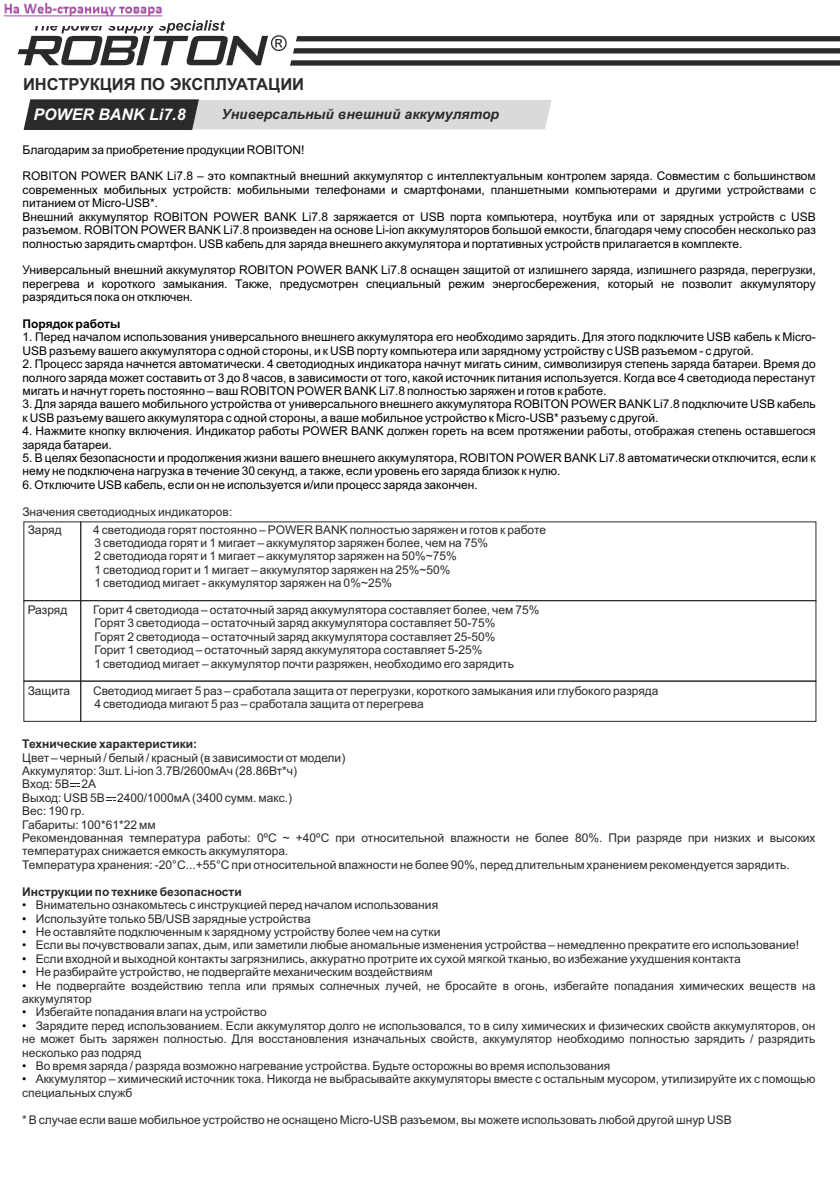
<style>
.page{position:relative;width:840px;height:1191px;background:#fff}
.page>*{position:absolute;margin:0;border:0;box-sizing:border-box;transform-origin:0 0}
.t1{font:700 16.6px "Arial";color:#2b2a29}
.t2{font:italic 700 16px "Arial";color:#fefefe}
.t3{font:italic 700 14px "Arial";color:#2b2a29}
.t4{font:12px/13.4px "Arial";color:#2b2a29}
.t5{font:12px/13.4px "Arial";color:#000}
.t6{font:700 12px "Arial";color:#2b2a29}
.t7{font:700 12px "Arial";color:#000}
.s1{color:#000}
</style>
<div class="page">
<svg style="left:23px;top:99px;width:528px;height:31px;background:#a3a4a3"></svg>
<svg style="left:18px;top:20px;width:821px;height:46px"></svg>
<div style="left:24px;top:681px;width:57px;height:40px;border:1px solid #2b2a29"></div>
<div style="left:80px;top:600px;width:735px;height:81px;border:1px solid #2b2a29"></div>
<div style="left:80px;top:681px;width:735px;height:40px;border:1px solid #2b2a29"></div>
<svg style="left:70px;top:783px;width:9px;height:4px"></svg>
<img style="left:3px;top:2px;width:164px;height:23px">
<h1 class="t1" style="left:23px;top:78px;width:282px">ИНСТРУКЦИЯ ПО ЭКСПЛУАТАЦИИ</h1>
<h2 class="t2" style="left:33px;top:109px;width:154px">POWER BANK Li7.8</h2>
<p class="t3" style="left:221px;top:108px;width:279px">Универсальный внешний аккумулятор</p>
<p class="t5" style="left:23px;top:144px;width:283px">Благодарим за приобретение продукции ROBITON!</p>
<p class="t5" style="left:23px;top:171px;width:794px">ROBITON POWER BANK Li7.8 – это компактный внешний аккумулятор с интеллектуальным контролем заряда. Совместим с большинством современных мобильных устройств: мобильными телефонами и смартфонами, планшетными компьютерами и другими устройствами с питанием от Micro-USB*.<br>Внешний аккумулятор ROBITON POWER BANK Li7.8 заряжается от USB порта компьютера, ноутбука или от зарядных устройств с USB разъемом. ROBITON POWER BANK Li7.8 произведен на основе Li-ion аккумуляторов большой емкости, благодаря чему способен несколько раз полностью зарядить смартфон. USB кабель для заряда внешнего аккумулятора и портативных устройств прилагается в комплекте.</p>
<p class="t5" style="left:22px;top:264px;width:794px;text-align:justify">Универсальный внешний аккумулятор ROBITON POWER BANK Li7.8 оснащен защитой от излишнего заряда, излишнего разряда, перегрузки, перегрева и короткого замыкания. Также, предусмотрен специальный режим энергосбережения, который не позволит аккумулятору разрядиться пока он отключен.</p>
<p class="t7" style="left:22px;top:319px;width:99px">Порядок работы</p>
<p class="t5" style="left:22px;top:331px;width:794px">1. Перед началом использования универсального внешнего аккумулятора его необходимо зарядить. Для этого подключите USB кабель к Micro-<br>USB разъему вашего аккумулятора с одной стороны, и к USB порту компьютера или зарядному устройству с USB разъемом - с другой.</p>
<p class="t5" style="left:22px;top:358px;width:794px;text-align:justify">2. Процесс заряда начнется автоматически. 4 светодиодных индикатора начнут мигать синим, символизируя степень заряда батареи. Время до полного заряда может составить от 3 до 8 часов, в зависимости от того, какой источник питания используется. Когда все 4 светодиода перестанут мигать и начнут гореть постоянно – ваш ROBITON POWER BANK Li7.8 полностью заряжен и готов к работе.</p>
<p class="t5" style="left:22px;top:398px;width:794px">3. Для заряда вашего мобильного устройства от универсального внешнего аккумулятора ROBITON POWER BANK Li7.8 подключите USB кабель к USB разъему вашего аккумулятора с одной стороны, а ваше мобильное устройство к Micro-USB* разъему с другой.</p>
<p class="t5" style="left:22px;top:425px;width:794px">4. Нажмите кнопку включения. Индикатор работы POWER BANK должен гореть на всем протяжении работы, отображая степень оставшегося заряда батареи.</p>
<p class="t5" style="left:22px;top:452px;width:794px">5. В целях безопасности и продолжения жизни вашего внешнего аккумулятора, ROBITON POWER BANK Li7.8 автоматически отключится, если к нему не подключена нагрузка в течение 30 секунд, а также, если уровень его заряда близок к нулю.</p>
<p class="t5" style="left:22px;top:479px;width:456px">6. Отключите USB кабель, если он не используется и/или процесс заряда закончен.</p>
<p class="t4" style="left:28px;top:504px;width:206px;line-height:17.8px;text-indent:-5px">Значения светодиодных индикаторов:<br>Заряд</p>
<p class="t4" style="left:93px;top:524px;width:454px">4 светодиода горят постоянно – POWER BANK полностью заряжен и готов к работе 3 светодиода горят и 1 мигает – аккумулятор заряжен более, чем на 75%<br>2 светодиода горят и 1 мигает – аккумулятор заряжен на 50%~75%<br>1 светодиод горит и 1 мигает – аккумулятор заряжен на 25%~50%<br>1 светодиод мигает - аккумулятор заряжен на 0%~25%</p>
<p class="t4" style="left:28px;top:604px;width:41px">Разряд</p>
<p class="t4" style="left:93px;top:604px;width:447px">Горит 4 светодиода – остаточный заряд аккумулятора составляет более, чем 75% Горят 3 светодиода – остаточный заряд аккумулятора составляет 50-75%<br>Горят 2 светодиода – остаточный заряд аккумулятора составляет 25-50%<br>Горит 1 светодиод – остаточный заряд аккумулятора составляет 5-25%<br>1 светодиод мигает – аккумулятор почти разряжен, необходимо его зарядить</p>
<p class="t4" style="left:28px;top:684px;width:44px">Защита</p>
<p class="t4" style="left:93px;top:684px;width:566px">Светодиод мигает 5 раз – сработала защита от перегрузки, короткого замыкания или глубокого разряда<br>4 светодиода мигают 5 раз – сработала защита от перегрева</p>
<p class="t6" style="left:22px;top:739px;width:176px">Технические характеристики:</p>
<p class="t4" style="left:22px;top:751px;width:794px">Цвет – черный / белый / красный (в зависимости от модели)<br>Аккумулятор: 3шт. Li-ion 3.7В/2600мАч (28.86Вт*ч)<br>Вход: 5В 2А<br>Выход: USB 5В 2400/1000мА (3400 сумм. макс.)<br>Вес: 190 гр.<br>Габариты: 100*61*22 мм<br>Рекомендованная температура работы: 0ºС ~ +40ºС при относительной влажности не более 80%. При разряде при низких и высоких температурах снижается емкость аккумулятора.<br>Температура хранения: -20°С...+55°С при относительной влажности не более 90%, перед длительным хранением рекомендуется зарядить.</p>
<p class="t6" style="left:22px;top:887px;width:221px">Инструкции по технике безопасности</p>
<p class="t4" style="left:22px;top:899px;width:417px"><span class="s1">•</span> Внимательно ознакомьтесь с инструкцией перед началом использования</p>
<p class="t4" style="left:22px;top:912px;width:290px"><span class="s1">•</span> Используйте только 5В/USB зарядные устройства</p>
<p class="t4" style="left:22px;top:926px;width:419px"><span class="s1">•</span> Не оставляйте подключенным к зарядному устройству более чем на сутки</p>
<p class="t4" style="left:22px;top:939px;width:778px"><span class="s1">•</span> Если вы почувствовали запах, дым, или заметили любые аномальные изменения устройства – немедленно прекратите его использование!</p>
<p class="t4" style="left:22px;top:953px;width:719px"><span class="s1">•</span> Если входной и выходной контакты загрязнились, аккуратно протрите их сухой мягкой тканью, во избежание ухудшения контакта</p>
<p class="t4" style="left:22px;top:966px;width:411px"><span class="s1">•</span> Не разбирайте устройство, не подвергайте механическим воздействиям</p>
<p class="t4" style="left:22px;top:979px;width:794px"><span class="s1">•</span> Не подвергайте воздействию тепла или прямых солнечных лучей, не бросайте в огонь, избегайте попадания химических веществ на аккумулятор</p>
<p class="t4" style="left:22px;top:1006px;width:246px"><span class="s1">•</span> Избегайте попадания влаги на устройство</p>
<p class="t4" style="left:22px;top:1020px;width:794px;text-align:justify"><span class="s1">•</span> Зарядите перед использованием. Если аккумулятор долго не использовался, то в силу химических и физических свойств аккумуляторов, он не может быть заряжен полностью. Для восстановления изначальных свойств, аккумулятор необходимо полностью зарядить / разрядить несколько раз подряд</p>
<p class="t4" style="left:22px;top:1060px;width:589px"><span class="s1">•</span> Во время заряда / разряда возможно нагревание устройства. Будьте осторожны во время использования</p>
<p class="t4" style="left:22px;top:1073px;width:794px"><span class="s1">•</span> Аккумулятор – химический источник тока. Никогда не выбрасывайте аккумуляторы вместе с остальным мусором, утилизируйте их с помощью специальных служб</p>
<p class="t4" style="left:22px;top:1113px;width:710px">* В случае если ваше мобильное устройство не оснащено Micro-USB разъемом, вы можете использовать любой другой шнур USB</p>
</div>
